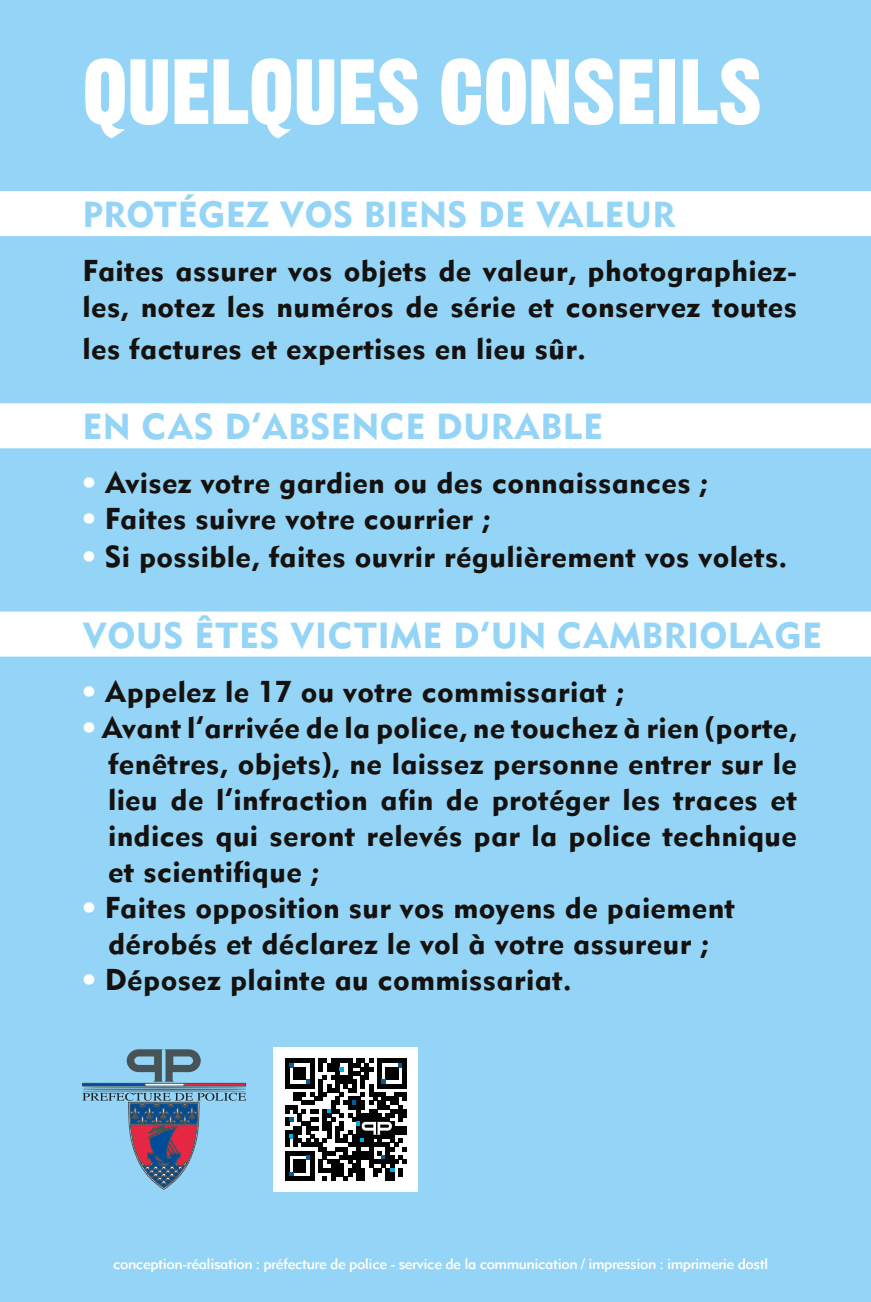
<style>
.page{position:relative;width:871px;height:1302px;background:#fff}
.page>*{position:absolute;margin:0;border:0;box-sizing:border-box;transform-origin:0 0}
.t1{font:90px "Gothic Thirteen";letter-spacing:-.01em;color:#fff}
.t2{font:36px "Metro Black Two";letter-spacing:.01em;color:#94d5f7}
.t3{font:30px/36px "Metro Black Two";letter-spacing:.01em;color:#14110e}
.t4{font:15px "Metro Medium Two";letter-spacing:-.03em;color:#fff}
.s1{color:#fff}
</style>
<div class="page">
<div style="left:0;top:0;width:871px;height:1301px;background:#94d5f7"></div>
<div style="left:0;top:191px;width:871px;height:45px;background:#fff"></div>
<div style="left:0;top:403px;width:871px;height:45px;background:#fff"></div>
<div style="left:0;top:611px;width:871px;height:45px;background:#fff"></div>
<svg style="left:82px;top:1049px;width:164px;height:140px"></svg>
<img style="left:274px;top:1047px;width:144px;height:144px">
<p class="t1" style="left:82px;top:36px;width:682px">QUELQUES CONSEILS</p>
<p class="t2" style="left:82px;top:192px;width:594px">PROTÉGEZ VOS BIENS DE VALEUR</p>
<p class="t3" style="left:82px;top:252px;width:716px">Faites assurer vos objets de valeur, photographiez&shy;les, notez les numéros de série et conservez toutes</p>
<p class="t3" style="left:82px;top:329px;width:505px">les factures et expertises en lieu sûr.</p>
<p class="t2" style="left:82px;top:404px;width:522px">EN CAS D’ABSENCE DURABLE</p>
<p class="t3" style="left:82px;top:464px;width:627px"><span class="s1">•</span> Avisez votre gardien ou des connaissances ;</p>
<p class="t3" style="left:82px;top:500px;width:409px"><span class="s1">•</span> Faites suivre votre courrier ;</p>
<p class="t3" style="left:82px;top:538px;width:706px"><span class="s1">•</span> Si possible, faites ouvrir régulièrement vos volets.</p>
<p class="t2" style="left:82px;top:612px;width:741px">VOUS ÊTES VICTIME D’UN CAMBRIOLAGE</p>
<p class="t3" style="left:82px;top:672px;width:543px"><span class="s1">•</span> Appelez le 17 ou votre commissariat ;</p>
<p class="t3" style="left:108px;top:708px;width:690px;text-align:justify;text-indent:-26px"><span class="s1">•</span> Avant l’arrivée de la police, ne touchez à rien (porte, fenêtres, objets), ne laissez personne entrer sur le lieu de l’infraction afin de protéger les traces et indices qui seront relevés par la police technique et scientifique ;</p>
<p class="t3" style="left:82px;top:888px;width:654px;text-align:center"><span class="s1">•</span> Faites opposition sur vos moyens de paiement dérobés et déclarez le vol à votre assureur ;</p>
<p class="t3" style="left:82px;top:960px;width:490px"><span class="s1">•</span> Déposez plainte au commissariat.</p>
<p class="t4" style="left:113px;top:1254px;width:657px">conception-réalisation : préfecture de police - service de la communication / impression : imprimerie dostl</p>
</div>
